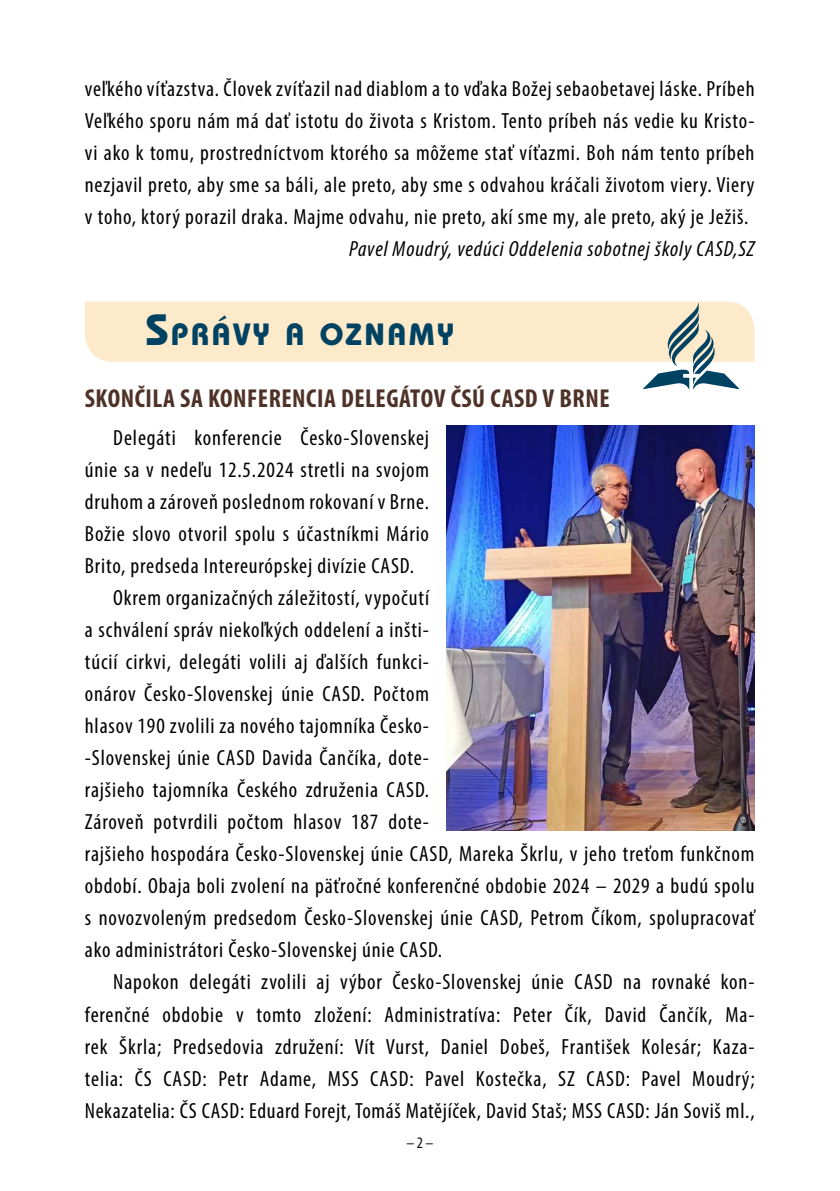
<style>
.page{position:relative;width:840px;height:1191px;background:#fff}
.page>*{position:absolute;margin:0;border:0;box-sizing:border-box;transform-origin:0 0}
.t1{font:700 32.2px "Bauhaus Itc TEE";letter-spacing:.055em;color:#004262}
.t2{font:700 condensed 26px "Myriad Pro";letter-spacing:.02em;color:#4e3227}
.t3{font:condensed 22px/32px "Myriad Pro";letter-spacing:.04em;color:#000;text-align:justify}
.t4{font:italic condensed 22px "Myriad Pro";letter-spacing:.04em;color:#000}
.t5{font:condensed 16px "Myriad Pro";color:#000}
.s1{font-size:46px}
</style>
<div class="page">
<div style="left:85px;top:301px;width:669px;height:61px;background:#fceacb"></div>
<svg style="left:642px;top:303px;width:97px;height:86px"></svg>
<img style="left:446px;top:425px;width:308px;height:406px">
<p class="t3" style="left:85px;top:72px;width:671px">veľkého víťazstva. Človek zvíťazil nad diablom a to vďaka Božej sebaobetavej láske. Príbeh Veľkého sporu nám má dať istotu do života s Kristom. Tento príbeh nás vedie ku Kristo&shy;vi ako k tomu, prostredníctvom ktorého sa môžeme stať víťazmi. Boh nám tento príbeh nezjavil preto, aby sme sa báli, ale preto, aby sme s odvahou kráčali životom viery. Viery v toho, ktorý porazil draka. Majme odvahu, nie preto, akí sme my, ale preto, aký je Ježiš.</p>
<p class="t4" style="left:349px;top:235px;width:406px">Pavel Moudrý, vedúci Oddelenia sobotnej školy CASD,SZ</p>
<h1 class="t1" style="left:145px;top:314px;width:310px"><span class="s1">S</span>PRÁVY A OZNAMY</h1>
<p class="t2" style="left:85px;top:382px;width:526px">SKONČILA SA KONFERENCIA DELEGÁTOV ČSÚ CASD V BRNE</p>
<p class="t3" style="left:113px;top:421px;width:317px">Delegáti konferencie Česko-Slovenskej</p>
<p class="t3" style="left:85px;top:453px;width:345px">únie sa v nedeľu 12.5.2024 stretli na svojom</p>
<p class="t3" style="left:85px;top:485px;width:345px">druhom a zároveň poslednom rokovaní v Brne.</p>
<p class="t3" style="left:85px;top:517px;width:345px">Božie slovo otvoril spolu s účastníkmi Mário</p>
<p class="t3" style="left:85px;top:549px;width:330px">Brito, predseda Intereurópskej divízie CASD.</p>
<p class="t3" style="left:113px;top:581px;width:317px">Okrem organizačných záležitostí, vypočutí</p>
<p class="t3" style="left:85px;top:613px;width:345px">a schválení správ niekoľkých oddelení a inšti-</p>
<p class="t3" style="left:85px;top:645px;width:345px">túcií cirkvi, delegáti volili aj ďalších funkci-</p>
<p class="t3" style="left:85px;top:678px;width:345px">onárov Česko-Slovenskej únie CASD. Počtom</p>
<p class="t3" style="left:85px;top:710px;width:345px">hlasov 190 zvolili za nového tajomníka Česko-</p>
<p class="t3" style="left:85px;top:742px;width:345px">-Slovenskej únie CASD Davida Čančíka, dote-</p>
<p class="t3" style="left:85px;top:774px;width:345px">rajšieho tajomníka Českého združenia CASD.</p>
<p class="t3" style="left:85px;top:806px;width:345px">Zároveň potvrdili počtom hlasov 187 dote-</p>
<p class="t3" style="left:85px;top:838px;width:670px">rajšieho hospodára Česko-Slovenskej únie CASD, Mareka Škrlu, v jeho treťom funkčnom</p>
<p class="t3" style="left:85px;top:870px;width:670px">období. Obaja boli zvolení na päťročné konferenčné obdobie 2024 – 2029 a budú spolu</p>
<p class="t3" style="left:85px;top:902px;width:670px">s novozvoleným predsedom Česko-Slovenskej únie CASD, Petrom Číkom, spolupracovať</p>
<p class="t3" style="left:85px;top:934px;width:358px">ako administrátori Česko-Slovenskej únie CASD.</p>
<p class="t3" style="left:113px;top:966px;width:642px">Napokon delegáti zvolili aj výbor Česko-Slovenskej únie CASD na rovnaké kon-</p>
<p class="t3" style="left:85px;top:998px;width:670px">ferenčné obdobie v tomto zložení: Administratíva: Peter Čík, David Čančík, Ma-</p>
<p class="t3" style="left:85px;top:1030px;width:670px">rek Škrla; Predsedovia združení: Vít Vurst, Daniel Dobeš, František Kolesár; Kaza-</p>
<p class="t3" style="left:85px;top:1062px;width:671px">telia: ČS CASD: Petr Adame, MSS CASD: Pavel Kostečka, SZ CASD: Pavel Moudrý;</p>
<p class="t3" style="left:85px;top:1094px;width:671px">Nekazatelia: ČS CASD: Eduard Forejt, Tomáš Matějíček, David Staš; MSS CASD: Ján Soviš ml.,</p>
<p class="t5" style="left:406px;top:1133px;width:29px">– 2 –</p>
</div>
